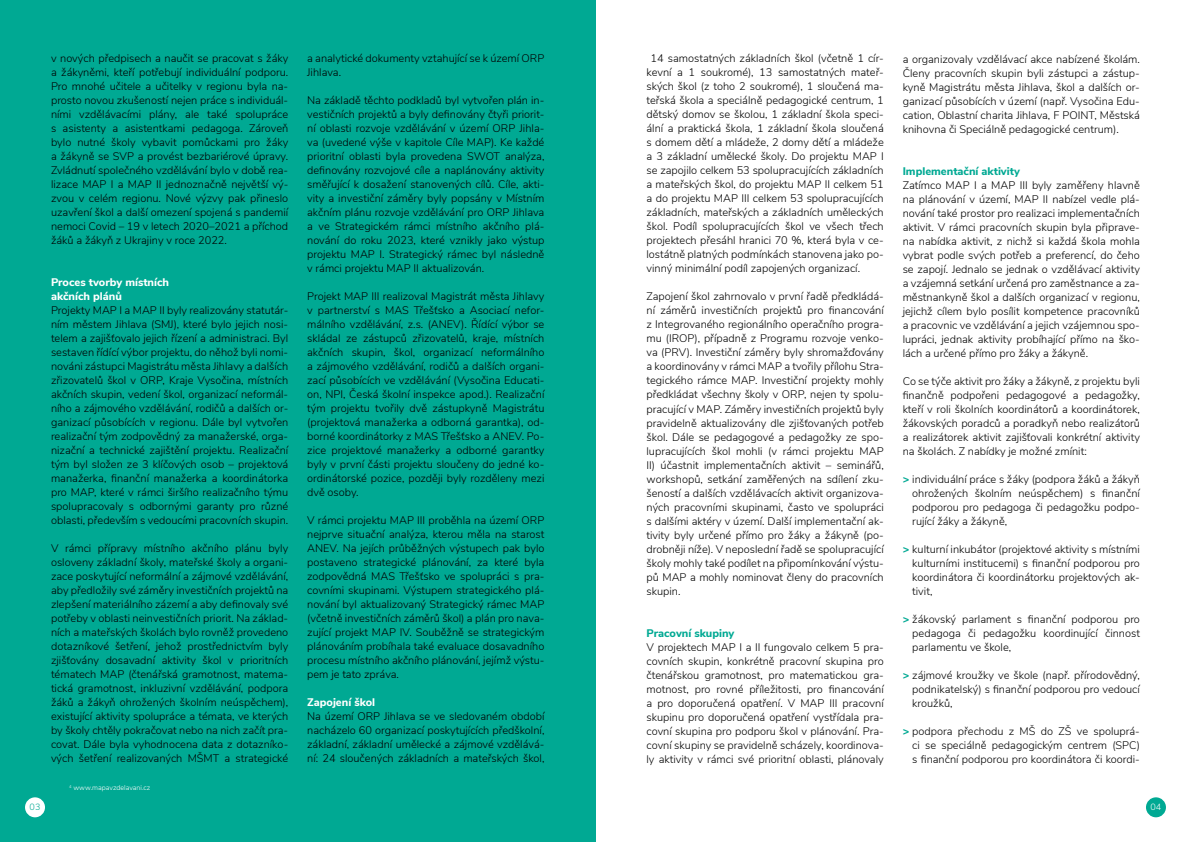
<style>
.page{position:relative;width:1191px;height:842px;background:#fff}
.page>*{position:absolute;margin:0;border:0;box-sizing:border-box;transform-origin:0 0}
.t1{font:300 11px/14px "Nunito Sans";color:#000;text-align:justify}
.t2{font:800 11px/14px "Nunito Sans";color:#fff}
.t3{font:800 11px "Nunito Sans";color:#00a993}
.t4{font:300 9px "Nunito Sans";color:#00a993}
.t5{font:300 9px "Nunito Sans";color:#fff}
.t6{font:300 7px "Nunito Sans";color:#fff}
.s1{font-weight:800;color:#00a993}
</style>
<div class="page">
<div style="left:0;top:0;width:595px;height:842px;background:#00a993"></div>
<div style="left:25px;top:797px;width:20px;height:20px;background:#fff;border-radius:50%"></div>
<div style="left:1146px;top:797px;width:20px;height:20px;background:#00a993;border-radius:50%"></div>
<p class="t1" style="left:51px;top:51px;width:239px">v nových předpisech a naučit se pracovat s žáky a žákyněmi, kteří potřebují individuální podporu.<br>Pro mnohé učitele a učitelky v regionu byla na&shy;prosto novou zkušeností nejen práce s individuál&shy;ními vzdělávacími plány, ale také spolupráce s asistenty a asistentkami pedagoga. Zároveň bylo nutné školy vybavit pomůckami pro žáky a žákyně se SVP a provést bezbariérové úpravy.<br>Zvládnutí společného vzdělávání bylo v době rea&shy;lizace MAP I a MAP II jednoznačně největší vý&shy;zvou v celém regionu. Nové výzvy pak přineslo uzavření škol a další omezení spojená s pandemií nemoci Covid – 19 v letech 2020–2021 a příchod žáků a žákyň z Ukrajiny v roce 2022.</p>
<p class="t2" style="left:51px;top:275px;width:120px">Proces tvorby místních akčních plánů</p>
<p class="t1" style="left:51px;top:303px;width:239px">Projekty MAP I a MAP II byly realizovány statutár&shy;ním městem Jihlava (SMJ), které bylo jejich nosi&shy;telem a zajišťovalo jejich řízení a administraci. Byl sestaven řídící výbor projektu, do něhož byli nomi&shy;nováni zástupci Magistrátu města Jihlavy a dalších zřizovatelů škol v ORP, Kraje Vysočina, místních akčních skupin, vedení škol, organizací neformál&shy;ního a zájmového vzdělávání, rodičů a dalších or&shy;ganizací působících v regionu. Dále byl vytvořen realizační tým zodpovědný za manažerské, orga&shy;nizační a technické zajištění projektu. Realizační tým byl složen ze 3 klíčových osob – projektová manažerka, finanční manažerka a koordinátorka pro MAP, které v rámci širšího realizačního týmu spolupracovaly s odbornými garanty pro různé oblasti, především s vedoucími pracovních skupin.</p>
<p class="t1" style="left:51px;top:541px;width:239px">V rámci přípravy místního akčního plánu byly osloveny základní školy, mateřské školy a organi&shy;zace poskytující neformální a zájmové vzdělávání, aby předložily své záměry investičních projektů na zlepšení materiálního zázemí a aby definovaly své potřeby v oblasti neinvestičních priorit. Na základ&shy;ních a mateřských školách bylo rovněž provedeno dotazníkové šetření, jehož prostřednictvím byly zjišťovány dosavadní aktivity škol v prioritních tématech MAP (čtenářská gramotnost, matema&shy;tická gramotnost, inkluzivní vzdělávání, podpora žáků a žákyň ohrožených školním neúspěchem), existující aktivity spolupráce a témata, ve kterých by školy chtěly pokračovat nebo na nich začít pra&shy;covat. Dále byla vyhodnocena data z dotazníko&shy;vých šetření realizovaných MŠMT a strategické</p>
<p class="t6" style="left:69px;top:782px;width:83px"><sup>4</sup> www.mapavzdelavani.cz</p>
<p class="t1" style="left:307px;top:51px;width:239px">a analytické dokumenty vztahující se k území ORP<br>Jihlava.</p>
<p class="t1" style="left:307px;top:93px;width:239px">Na základě těchto podkladů byl vytvořen plán in&shy;vestičních projektů a byly definovány čtyři priorit&shy;ní oblasti rozvoje vzdělávání v území ORP Jihla&shy;va (uvedené výše v kapitole Cíle MAP). Ke každé prioritní oblasti byla provedena SWOT analýza, definovány rozvojové cíle a naplánovány aktivity směřující k dosažení stanovených cílů. Cíle, akti&shy;vity a investiční záměry byly popsány v Místním akčním plánu rozvoje vzdělávání pro ORP Jihlava a ve Strategickém rámci místního akčního plá&shy;nování do roku 2023, které vznikly jako výstup projektu MAP I. Strategický rámec byl následně v rámci projektu MAP II aktualizován.</p>
<p class="t1" style="left:307px;top:289px;width:239px">Projekt MAP III realizoval Magistrát města Jihlavy v partnerství s MAS Třešťsko a Asociací nefor&shy;málního vzdělávání, z.s. (ANEV). Řídící výbor se skládal ze zástupců zřizovatelů, kraje, místních akčních skupin, škol, organizací neformálního a zájmového vzdělávání, rodičů a dalších organi&shy;zací působících ve vzdělávání (Vysočina Educati&shy;on, NPI, Česká školní inspekce apod.). Realizační tým projektu tvořily dvě zástupkyně Magistrátu (projektová manažerka a odborná garantka), od&shy;borné koordinátorky z MAS Třešťsko a ANEV. Po&shy;zice projektové manažerky a odborné garantky byly v první části projektu sloučeny do jedné ko&shy;ordinátorské pozice, později byly rozděleny mezi dvě osoby.</p>
<p class="t1" style="left:307px;top:513px;width:239px">V rámci projektu MAP III proběhla na území ORP nejprve situační analýza, kterou měla na starost ANEV. Na jejích průběžných výstupech pak bylo postaveno strategické plánování, za které byla zodpovědná MAS Třešťsko ve spolupráci s pra&shy;covními skupinami. Výstupem strategického plá&shy;nování byl aktualizovaný Strategický rámec MAP (včetně investičních záměrů škol) a plán pro nava&shy;zující projekt MAP IV. Souběžně se strategickým plánováním probíhala také evaluace dosavadního procesu místního akčního plánování, jejímž výstu&shy;pem je tato zpráva.</p>
<p class="t2" style="left:307px;top:695px;width:70px">Zapojení škol</p>
<p class="t1" style="left:307px;top:709px;width:239px">Na území ORP Jihlava se ve sledovaném období nacházelo 60 organizací poskytujících předškolní, základní, základní umělecké a zájmové vzdělává&shy;ní: 24 sloučených základních a mateřských škol,</p>
<p class="t1" style="left:646px;top:51px;width:239px;text-indent:4px">14 samostatných základních škol (včetně 1 cír&shy;kevní a 1 soukromé), 13 samostatných mateř&shy;ských škol (z toho 2 soukromé), 1 sloučená ma&shy;teřská škola a speciálně pedagogické centrum, 1 dětský domov se školou, 1 základní škola speci&shy;ální a praktická škola, 1 základní škola sloučená s domem dětí a mládeže, 2 domy dětí a mládeže a 3 základní umělecké školy. Do projektu MAP I se zapojilo celkem 53 spolupracujících základních a mateřských škol, do projektu MAP II celkem 51 a do projektu MAP III celkem 53 spolupracujících základních, mateřských a základních uměleckých škol. Podíl spolupracujících škol ve všech třech projektech přesáhl hranici 70 %, která byla v ce&shy;lostátně platných podmínkách stanovena jako po&shy;vinný minimální podíl zapojených organizací.</p>
<p class="t1" style="left:646px;top:289px;width:239px">Zapojení škol zahrnovalo v první řadě předkládá&shy;ní záměrů investičních projektů pro financování z Integrovaného regionálního operačního progra&shy;mu (IROP), případně z Programu rozvoje venko&shy;va (PRV). Investiční záměry byly shromažďovány a koordinovány v rámci MAP a tvořily přílohu Stra&shy;tegického rámce MAP. Investiční projekty mohly předkládat všechny školy v ORP, nejen ty spolu&shy;pracující v MAP. Záměry investičních projektů byly pravidelně aktualizovány dle zjišťovaných potřeb škol. Dále se pedagogové a pedagožky ze spo&shy;lupracujících škol mohli (v rámci projektu MAP II) účastnit implementačních aktivit – seminářů, workshopů, setkání zaměřených na sdílení zku&shy;šeností a dalších vzdělávacích aktivit organizova&shy;ných pracovními skupinami, často ve spolupráci s dalšími aktéry v území. Další implementační ak&shy;tivity byly určené přímo pro žáky a žákyně (po&shy;drobněji níže). V neposlední řadě se spolupracující školy mohly také podílet na připomínkování výstu&shy;pů MAP a mohly nominovat členy do pracovních skupin.</p>
<p class="t3" style="left:646px;top:625px;width:89px">Pracovní skupiny</p>
<p class="t1" style="left:646px;top:639px;width:239px">V projektech MAP I a II fungovalo celkem 5 pra&shy;covních skupin, konkrétně pracovní skupina pro čtenářskou gramotnost, pro matematickou gra&shy;motnost, pro rovné příležitosti, pro financování a pro doporučená opatření. V MAP III pracovní skupinu pro doporučená opatření vystřídala pra&shy;covní skupina pro podporu škol v plánování. Pra&shy;covní skupiny se pravidelně scházely, koordinova&shy;ly aktivity v rámci své prioritní oblasti, plánovaly</p>
<p class="t1" style="left:902px;top:51px;width:239px">a organizovaly vzdělávací akce nabízené školám.<br>Členy pracovních skupin byli zástupci a zástup&shy;kyně Magistrátu města Jihlava, škol a dalších or&shy;ganizací působících v území (např. Vysočina Edu&shy;cation, Oblastní charita Jihlava, F POINT, Městská knihovna či Speciálně pedagogické centrum).</p>
<p class="t3" style="left:902px;top:163px;width:119px">Implementační aktivity</p>
<p class="t1" style="left:902px;top:177px;width:239px">Zatímco MAP I a MAP III byly zaměřeny hlavně na plánování v území, MAP II nabízel vedle plá&shy;nování také prostor pro realizaci implementačních aktivit. V rámci pracovních skupin byla připrave&shy;na nabídka aktivit, z nichž si každá škola mohla vybrat podle svých potřeb a preferencí, do čeho se zapojí. Jednalo se jednak o vzdělávací aktivity a vzájemná setkání určená pro zaměstnance a za&shy;městnankyně škol a dalších organizací v regionu, jejichž cílem bylo posílit kompetence pracovníků a pracovnic ve vzdělávání a jejich vzájemnou spo&shy;lupráci, jednak aktivity probíhající přímo na ško&shy;lách a určené přímo pro žáky a žákyně.</p>
<p class="t1" style="left:902px;top:373px;width:239px">Co se týče aktivit pro žáky a žákyně, z projektu byli finančně podpořeni pedagogové a pedagožky, kteří v roli školních koordinátorů a koordinátorek, žákovských poradců a poradkyň nebo realizátorů a realizátorek aktivit zajišťovali konkrétní aktivity na školách. Z nabídky je možné zmínit:</p>
<p class="t1" style="left:912px;top:471px;width:229px;text-indent:-10px"><span class="s1">&gt;</span> individuální práce s žáky (podpora žáků a žákyň ohrožených školním neúspěchem) s finanční podporou pro pedagoga či pedagožku podpo&shy;rující žáky a žákyně,</p>
<p class="t1" style="left:912px;top:541px;width:229px;text-indent:-10px"><span class="s1">&gt;</span> kulturní inkubátor (projektové aktivity s místními kulturními institucemi) s finanční podporou pro koordinátora či koordinátorku projektových ak&shy;tivit,</p>
<p class="t1" style="left:912px;top:611px;width:229px;text-indent:-10px"><span class="s1">&gt;</span> žákovský parlament s finanční podporou pro pedagoga či pedagožku koordinující činnost parlamentu ve škole,</p>
<p class="t1" style="left:912px;top:667px;width:229px;text-indent:-10px"><span class="s1">&gt;</span> zájmové kroužky ve škole (např. přírodovědný, podnikatelský) s finanční podporou pro vedoucí kroužků,</p>
<p class="t1" style="left:912px;top:723px;width:229px;text-indent:-10px"><span class="s1">&gt;</span> podpora přechodu z MŠ do ZŠ ve spoluprá&shy;ci se speciálně pedagogickým centrem (SPC) s finanční podporou pro koordinátora či koordi-</p>
<p class="t4" style="left:30px;top:801px;width:12px">03</p>
<p class="t5" style="left:1150px;top:801px;width:12px">04</p>
</div>
